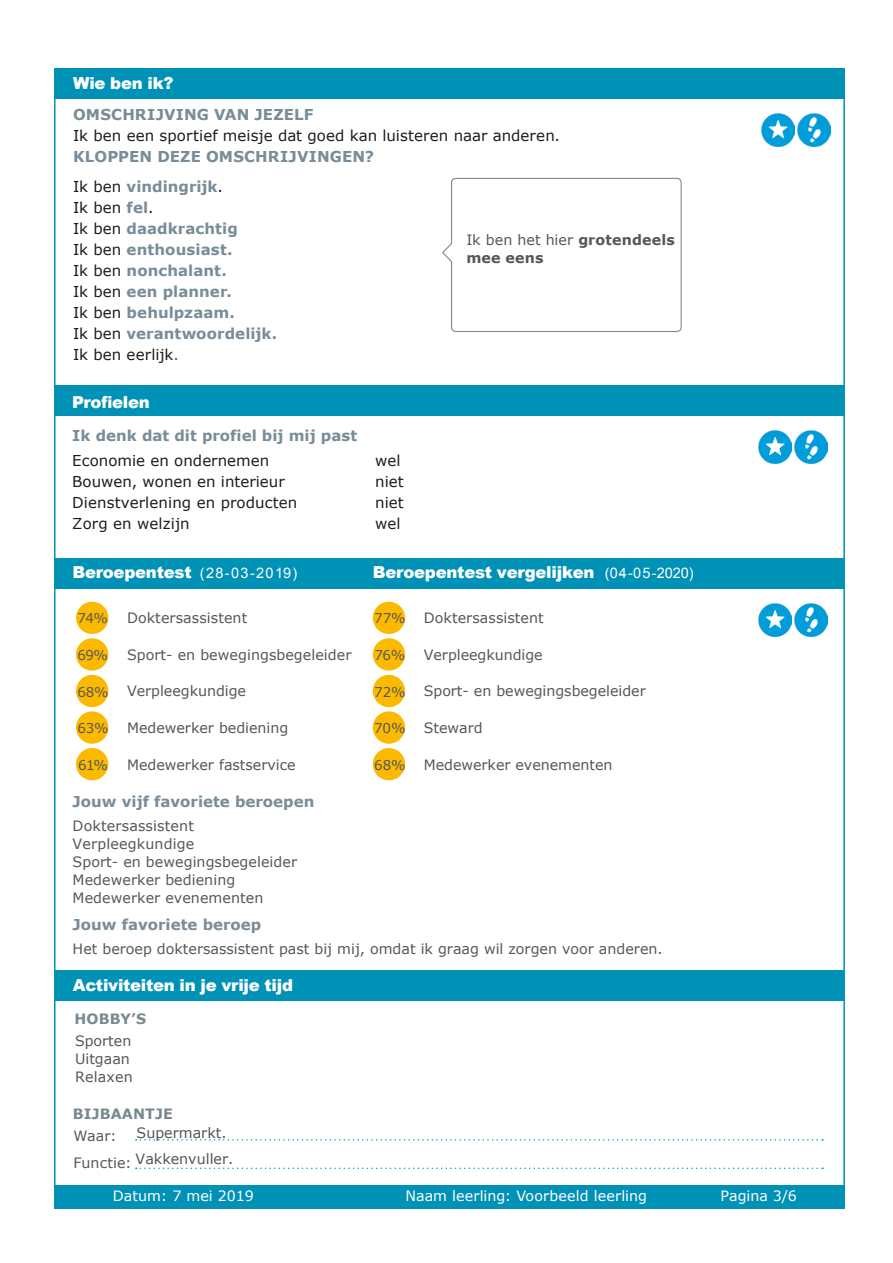
<style>
.page{position:relative;width:893px;height:1263px;background:#fff}
.page>*{position:absolute;margin:0;border:0;box-sizing:border-box;transform-origin:0 0}
.t1{font:900 16.5px "Arial";letter-spacing:-.015em;color:#fff}
.t2{font:700 15px/21px "Verdana";color:#788d98}
.t3{font:15px/21px "Verdana";letter-spacing:.005em;color:#1d1d1b}
.t4{font:14.25px/18px "Verdana";color:#575756}
.t5{font:14.25px "Verdana";color:#fff}
.t6{font:700 14.25px/18px "Verdana";letter-spacing:.015em;color:#575756}
.t7{font:14.25px/26.5px "Verdana";color:#575656}
.t8{font:700 14.25px "Verdana";letter-spacing:.005em;color:#788992}
.t9{font:13.5px "Verdana";letter-spacing:-.01em;color:#575756}
.s1{font-weight:400;color:#1d1d1b}
.s2{font-weight:400;color:#575756}
.s3{font-weight:400}
.s4{font-weight:400;font-size:14.55px}
</style>
<div class="page">
<div style="left:54px;top:1185px;width:790px;height:24px;background:#0091b6"></div>
<div style="left:54px;top:386px;width:789px;height:30px;background:#0091b6"></div>
<div style="left:54px;top:558px;width:789px;height:31px;background:#0091b6"></div>
<div style="left:55px;top:971px;width:789px;height:30px;background:#0091b6"></div>
<div style="left:55px;top:68px;width:789px;height:31px;background:#0091b6"></div>
<img style="left:761px;top:113px;width:33px;height:33px">
<img style="left:758px;top:430px;width:33px;height:33px">
<img style="left:758px;top:603px;width:33px;height:33px">
<img style="left:797px;top:113px;width:33px;height:33px">
<img style="left:794px;top:430px;width:33px;height:33px">
<img style="left:794px;top:603px;width:33px;height:33px">
<svg style="left:442px;top:177px;width:240px;height:155px"></svg>
<div style="left:76px;top:602px;width:32px;height:32px;background:#fbba00;border-radius:50%"></div>
<div style="left:373px;top:602px;width:32px;height:32px;background:#fbba00;border-radius:50%"></div>
<div style="left:76px;top:638px;width:32px;height:32px;background:#fbba00;border-radius:50%"></div>
<div style="left:373px;top:638px;width:32px;height:32px;background:#fbba00;border-radius:50%"></div>
<div style="left:76px;top:675px;width:32px;height:32px;background:#fbba00;border-radius:50%"></div>
<div style="left:373px;top:675px;width:32px;height:32px;background:#fbba00;border-radius:50%"></div>
<div style="left:76px;top:711px;width:32px;height:33px;background:#fbba00;border-radius:50%"></div>
<div style="left:373px;top:711px;width:32px;height:33px;background:#fbba00;border-radius:50%"></div>
<div style="left:76px;top:748px;width:32px;height:32px;background:#fbba00;border-radius:50%"></div>
<div style="left:373px;top:748px;width:32px;height:32px;background:#fbba00;border-radius:50%"></div>
<svg style="left:136px;top:1139px;width:687px;height:1px"></svg>
<svg style="left:136px;top:1167px;width:687px;height:2px"></svg>
<p class="t1" style="left:73px;top:72px;width:102px">Wie ben ik?</p>
<p class="t2" style="left:73px;top:104px;width:242px">OMSCHRIJVING VAN JEZELF</p>
<p class="t3" style="left:73px;top:125px;width:488px">Ik ben een sportief meisje dat goed kan luisteren naar anderen.</p>
<p class="t2" style="left:73px;top:142px;width:303px;line-height:30.3px">KLOPPEN DEZE OMSCHRIJVINGEN?<br><span class="s1">Ik ben</span> vindingrijk<span class="s1">.</span></p>
<p class="t2" style="left:73px;top:198px;width:206px"><span class="s1">Ik ben</span> fel<span class="s1">.<br>Ik ben</span> daadkrachtig<br><span class="s1">Ik ben</span> enthousiast.<br><span class="s1">Ik ben</span> nonchalant.<br><span class="s1">Ik ben</span> een planner.<br><span class="s1">Ik ben</span> behulpzaam.<br><span class="s1">Ik ben</span> verantwoordelijk.<br><span class="s1">Ik ben eerlijk</span><span class="s2">.</span></p>
<p class="t6" style="left:466px;top:231px;width:210px"><span class="s3">Ik ben het hier</span> grotendeels mee eens</p>
<p class="t1" style="left:72px;top:390px;width:79px">Profielen</p>
<p class="t2" style="left:72px;top:425px;width:286px">Ik denk dat dit profiel bij mij past</p>
<p class="t3" style="left:72px;top:451px;width:227px">Economie en ondernemen<br>Bouwen, wonen en interieur<br>Dienstverlening en producten<br>Zorg en welzijn</p>
<p class="t3" style="left:375px;top:451px;width:30px">wel niet niet wel</p>
<p class="t1" style="left:72px;top:560px;width:226px">Beroepentest <span class="s4">(28-03-2019)</span></p>
<p class="t1" style="left:373px;top:560px;width:322px">Beroepentest vergelijken <span class="s4">(04-</span><span class="s4">05</span><span class="s4">-20</span><span class="s4">20)</span></p>
<p class="t4" style="left:127px;top:608px;width:122px">Doktersassistent</p>
<p class="t4" style="left:127px;top:645px;width:226px">Sport- en bewegingsbegeleider</p>
<p class="t4" style="left:127px;top:682px;width:120px">Verpleegkundige</p>
<p class="t4" style="left:127px;top:719px;width:163px">Medewerker bediening</p>
<p class="t4" style="left:127px;top:755px;width:170px">Medewerker fastservice</p>
<p class="t9" style="left:77px;top:609px;width:32px">74%</p>
<p class="t9" style="left:374px;top:609px;width:33px">77%</p>
<p class="t9" style="left:77px;top:646px;width:32px">69%</p>
<p class="t9" style="left:374px;top:646px;width:33px">76%</p>
<p class="t9" style="left:77px;top:683px;width:33px">68%</p>
<p class="t9" style="left:374px;top:683px;width:33px">72%</p>
<p class="t9" style="left:77px;top:719px;width:33px">63%</p>
<p class="t9" style="left:374px;top:720px;width:33px">70%</p>
<p class="t9" style="left:78px;top:756px;width:31px">61%</p>
<p class="t9" style="left:374px;top:757px;width:33px">68%</p>
<p class="t4" style="left:424px;top:608px;width:122px">Doktersassistent</p>
<p class="t4" style="left:424px;top:645px;width:120px">Verpleegkundige</p>
<p class="t4" style="left:424px;top:682px;width:223px">Sport- en bewegingsbegeleider</p>
<p class="t4" style="left:424px;top:719px;width:60px">Steward</p>
<p class="t4" style="left:424px;top:755px;width:190px">Medewerker evenementen</p>
<p class="t2" style="left:73px;top:791px;width:243px">Jouw vijf favoriete beroepen</p>
<p class="t4" style="left:73px;top:816px;width:226px">Doktersassistent<br>Verpleegkundige<br>Sport- en bewegingsbegeleider<br>Medewerker bediening<br>Medewerker evenementen</p>
<p class="t2" style="left:73px;top:914px;width:190px">Jouw favoriete beroep</p>
<p class="t4" style="left:73px;top:940px;width:592px">Het beroep doktersassistent past bij mij, omdat ik graag wil zorgen voor anderen.</p>
<p class="t1" style="left:73px;top:973px;width:222px">Activiteiten in je vrije tijd</p>
<p class="t8" style="left:74px;top:1009px;width:73px">HOBBY’S</p>
<p class="t4" style="left:75px;top:1032px;width:59px">Sporten<br>Uitgaan<br>Relaxen</p>
<p class="t8" style="left:73px;top:1104px;width:101px">BIJBAANTJE</p>
<p class="t4" style="left:74px;top:1122px;width:60px;line-height:27px">Waar:<br>Functie:</p>
<p class="t5" style="left:113px;top:1187px;width:143px">Datum: 7 mei 2019</p>
<p class="t5" style="left:405px;top:1187px;width:243px">Naam leerling: Voorbeeld leerling</p>
<p class="t5" style="left:720px;top:1187px;width:78px">Pagina 3/6</p>
<p class="t7" style="left:136px;top:1119px;width:99px">Supermarkt.<br>Vakkenvuller.</p>
</div>
